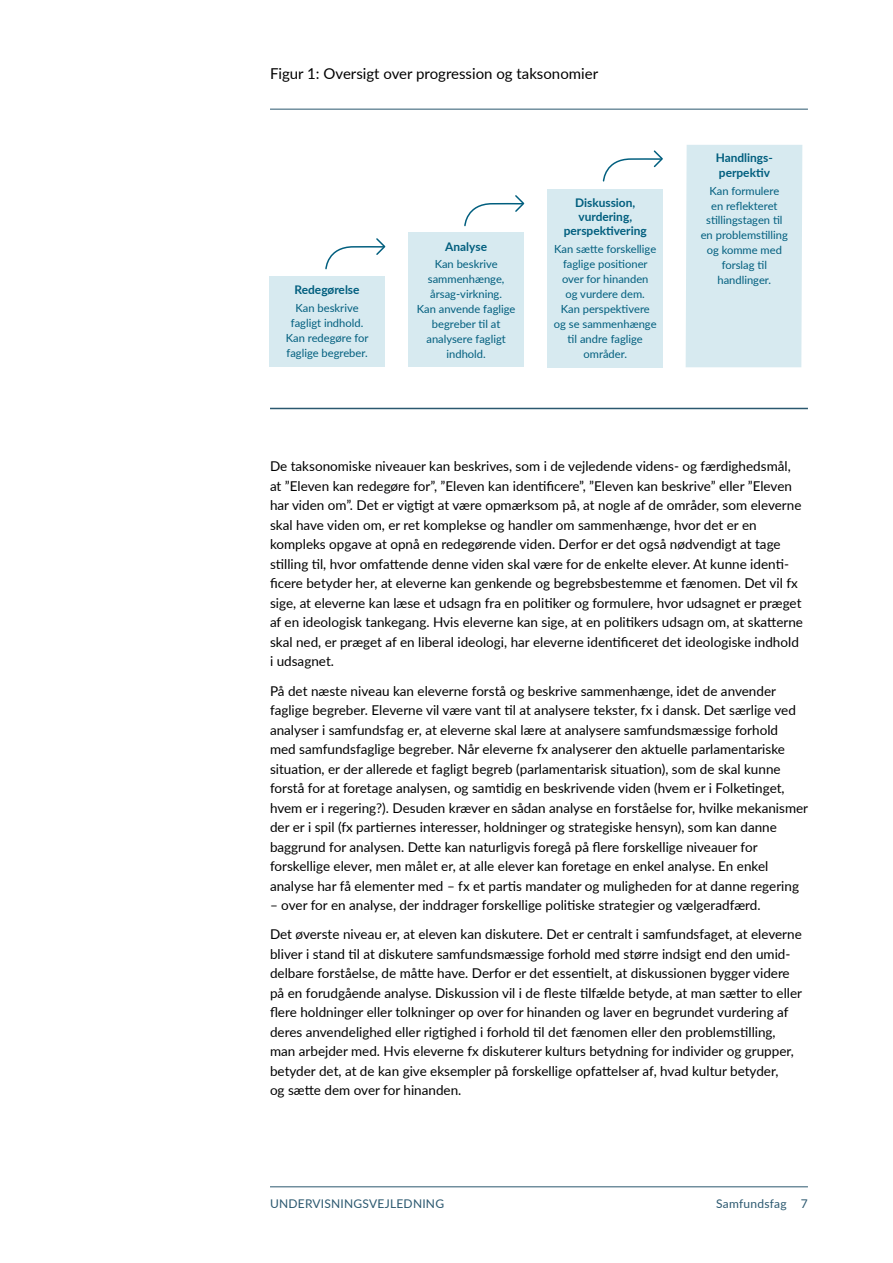
<style>
.page{position:relative;width:893px;height:1263px;background:#fff}
.page>*{position:absolute;margin:0;border:0;box-sizing:border-box;transform-origin:0 0}
._07_tabelnavn_med_st{font:15px "Lato";color:#000}
._04_Brødtekst_9_13{font:13.5px/19.5px "Lato";color:#000}
.t1{font:12px "Lato";letter-spacing:.02em;color:#2b586f}
.t2{font:700 11.85px/14.2px "Lato";color:#005e7e;text-align:center}
.t3{font:11.25px/14.9px "Lato";color:#005e7e;text-align:center}
</style>
<div class="page">
<hr style="left:270px;top:109px;width:538px;height:1px;background:#2b586f">
<div style="left:269px;top:276px;width:116px;height:91px;background:#d7eaf0"></div>
<div style="left:408px;top:232px;width:116px;height:135px;background:#d7eaf0"></div>
<div style="left:548px;top:189px;width:115px;height:178px;background:#d7eaf0"></div>
<div style="left:686px;top:145px;width:116px;height:222px;background:#d7eaf0"></div>
<svg style="left:325px;top:238px;width:61px;height:32px"></svg>
<svg style="left:464px;top:195px;width:61px;height:32px"></svg>
<svg style="left:602px;top:150px;width:61px;height:32px"></svg>
<hr style="left:270px;top:408px;width:538px;height:1px;background:#2b586f">
<hr style="left:270px;top:1186px;width:538px;height:1px;background:#2b586f">
<p class="_07_tabelnavn_med_st" style="left:270px;top:63px;width:330px">Figur 1: Oversigt over progression og taksonomier</p>
<p class="t2" style="left:295px;top:282px;width:66px">Redegørelse</p>
<p class="t3" style="left:286px;top:300px;width:84px">Kan beskrive fagligt indhold.<br>Kan redegøre for faglige begreber.</p>
<p class="t2" style="left:445px;top:239px;width:43px">Analyse</p>
<p class="t3" style="left:417px;top:256px;width:100px">Kan beskrive sammenhænge, årsag-virkning.<br>Kan anvende faglige begreber til at analysere fagligt indhold.</p>
<p class="t2" style="left:564px;top:195px;width:84px">Diskussion, vurdering, perspektivering</p>
<p class="t3" style="left:554px;top:241px;width:104px">Kan sætte forskellige faglige positioner over for hinanden<br>og vurdere dem.<br>Kan perspektivere og se sammenhænge til andre faglige områder.</p>
<p class="t2" style="left:716px;top:150px;width:59px;text-align:left">Handlings&shy;perpektiv</p>
<p class="t3" style="left:701px;top:183px;width:89px">Kan formulere<br>en reflekteret stillingstagen til en problemstilling og komme med forslag til handlinger.</p>
<p class="_04_Brødtekst_9_13" style="left:270px;top:456px;width:534px">De taksonomiske niveauer kan beskrives, som i de vejledende videns- og færdighedsmål, at ”Eleven kan redegøre for”, ”Eleven kan identificere”, ”Eleven kan beskrive” eller ”Eleven har viden om”. Det er vigtigt at være opmærksom på, at nogle af de områder, som eleverne skal have viden om, er ret komplekse og handler om sammenhænge, hvor det er en kompleks opgave at opnå en redegørende viden. Derfor er det også nødvendigt at tage stilling til, hvor omfattende denne viden skal være for de enkelte elever. At kunne identi&shy;ficere betyder her, at eleverne kan genkende og begrebsbestemme et fænomen. Det vil fx sige, at eleverne kan læse et udsagn fra en politiker og formulere, hvor udsagnet er præget af en ideologisk tankegang. Hvis eleverne kan sige, at en politikers udsagn om, at skatterne skal ned, er præget af en liberal ideologi, har eleverne identificeret det ideologiske indhold i udsagnet.</p>
<p class="_04_Brødtekst_9_13" style="left:270px;top:680px;width:540px">På det næste niveau kan eleverne forstå og beskrive sammenhænge, idet de anvender faglige begreber. Eleverne vil være vant til at analysere tekster, fx i dansk. Det særlige ved analyser i samfundsfag er, at eleverne skal lære at analysere samfundsmæssige forhold<br>med samfundsfaglige begreber. Når eleverne fx analyserer den aktuelle parlamentariske situation, er der allerede et fagligt begreb (parlamentarisk situation), som de skal kunne forstå for at foretage analysen, og samtidig en beskrivende viden (hvem er i Folketinget, hvem er i regering?). Desuden kræver en sådan analyse en forståelse for, hvilke mekanismer der er i spil (fx partiernes interesser, holdninger og strategiske hensyn), som kan danne baggrund for analysen. Dette kan naturligvis foregå på flere forskellige niveauer for forskellige elever, men målet er, at alle elever kan foretage en enkel analyse. En enkel analyse har få elementer med – fx et partis mandater og muligheden for at danne regering</p>
<p class="_04_Brødtekst_9_13" style="left:270px;top:895px;width:492px">– over for en analyse, der inddrager forskellige politiske strategier og vælgeradfærd.</p>
<p class="_04_Brødtekst_9_13" style="left:270px;top:924px;width:534px">Det øverste niveau er, at eleven kan diskutere. Det er centralt i samfundsfaget, at eleverne bliver i stand til at diskutere samfundsmæssige forhold med større indsigt end den umid&shy;delbare forståelse, de måtte have. Derfor er det essentielt, at diskussionen bygger videre på en forudgående analyse. Diskussion vil i de fleste tilfælde betyde, at man sætter to eller flere holdninger eller tolkninger op over for hinanden og laver en begrundet vurdering af deres anvendelighed eller rigtighed i forhold til det fænomen eller den problemstilling, man arbejder med. Hvis eleverne fx diskuterer kulturs betydning for individer og grupper, betyder det, at de kan give eksempler på forskellige opfattelser af, hvad kultur betyder,<br>og sætte dem over for hinanden.</p>
<p class="t1" style="left:270px;top:1195px;width:176px">UNDERVISNINGSVEJLEDNING</p>
<p class="t1" style="left:716px;top:1195px;width:93px">Samfundsfag 7</p>
</div>
